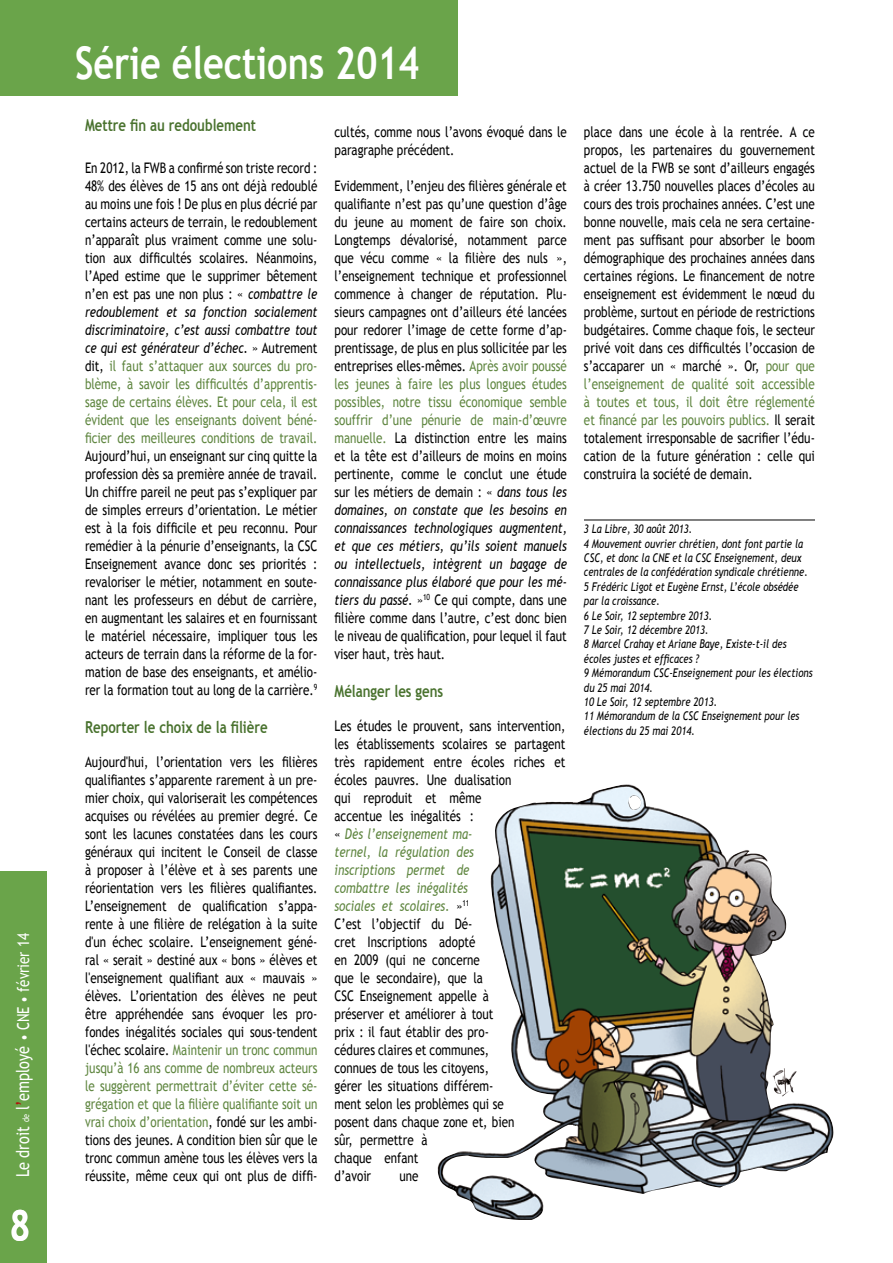
<style>
.page{position:relative;width:893px;height:1263px;background:#fff}
.page>*{position:absolute;margin:0;border:0;box-sizing:border-box;transform-origin:0 0}
.t1{font:700 45px "Trebuchet MS";color:#fff;scale:.8 1}
.t2{font:700 43.5px "Trebuchet MS";color:#fff;scale:.81 1}
.t3{font:17.85px "Trebuchet MS";color:#fff;scale:.81 1}
.t4{font:700 16.5px "Trebuchet MS";color:#49722e;scale:.8 1}
.t5{font:14.55px/18px "Trebuchet MS";color:#000;text-align:justify;scale:.8 1}
.t6{font:italic 12px/14.4px "Trebuchet MS";color:#000;scale:.8 1}
.s1{font-size:9px}
.s2{color:#b20f0a}
.s3{font-size:16.5px}
.s4{font-style:italic}
.s5{color:#5f8640}
.s6{font-style:italic;color:#5f8640}
</style>
<div class="page">
<div style="left:0;top:872px;width:47px;height:391px;background:#6aa44a"></div>
<div style="left:0;top:0;width:457px;height:96px;background:#6aa44a"></div>
<img style="left:437px;top:784px;width:397px;height:436px">
<hr style="left:584px;top:520px;width:231px;height:1px;background:#000">
<p class="t3" style="left:12px;top:1177px;width:303px;rotate:-90deg">Le droit <span class="s1">de</span> l<span class="s2">’</span>employé <span class="s3">• CNE • février 14</span></p>
<h2 class="t2" style="left:10px;top:1198px;width:27px">8</h2>
<h1 class="t1" style="left:75px;top:35px;width:432px">Série élections 2014</h1>
<p class="t4" style="left:85px;top:115px;width:215px">Mettre fi n au redoublement</p>
<p class="t5" style="left:85px;top:159px;width:292px">En 2012, la FWB a confirmé son triste record :<br>48% des élèves de 15 ans ont déjà redoublé au moins une fois ! De plus en plus décrié par certains acteurs de terrain, le redoublement n’apparaît plus vraiment comme une solu&shy;tion aux difficultés scolaires. Néanmoins, l’Aped estime que le supprimer bêtement n’en est pas une non plus : « <span class="s4">combattre le redoublement et sa fonction socialement discriminatoire, c’est aussi combattre tout ce qui est générateur d’échec.</span> » Autrement dit, <span class="s5">il faut s’attaquer aux sources du pro&shy;blème, à savoir les difficultés d’apprentis&shy;sage de certains élèves. Et pour cela, il est évident que les enseignants doivent béné&shy;ficier des meilleures conditions de travail.</span></p>
<p class="t5" style="left:85px;top:447px;width:292px">Aujourd’hui, un enseignant sur cinq quitte la profession dès sa première année de travail.<br>Un chiffre pareil ne peut pas s’expliquer par de simples erreurs d’orientation. Le métier est à la fois difficile et peu reconnu. Pour remédier à la pénurie d’enseignants, la CSC Enseignement avance donc ses priorités : revaloriser le métier, notamment en soute&shy;nant les professeurs en début de carrière, en augmentant les salaires et en fournissant le matériel nécessaire, impliquer tous les acteurs de terrain dans la réforme de la for&shy;mation de base des enseignants, et amélio&shy;rer la formation tout au long de la carrière.<sup>9</sup></p>
<p class="t4" style="left:85px;top:717px;width:230px">Reporter le choix de la fi lière</p>
<p class="t5" style="left:85px;top:753px;width:292px">Aujourd'hui, l’orientation vers les filières qualifiantes s’apparente rarement à un pre&shy;mier choix, qui valoriserait les compétences acquises ou révélées au premier degré. Ce sont les lacunes constatées dans les cours généraux qui incitent le Conseil de classe à proposer à l’élève et à ses parents une réorientation vers les filières qualifiantes.<br>L’enseignement de qualification s’appa&shy;rente à une filière de relégation à la suite d'un échec scolaire. L’enseignement géné&shy;ral « serait » destiné aux « bons » élèves et l'enseignement qualifiant aux « mauvais » élèves. L’orientation des élèves ne peut être appréhendée sans évoquer les pro&shy;fondes inégalités sociales qui sous-tendent l'échec scolaire. <span class="s5">Maintenir un tronc commun jusqu’à 16 ans comme de nombreux acteurs le suggèrent permettrait d’éviter cette sé&shy;grégation et que la filière qualifiante soit un vrai choix d’orientation</span>, fondé sur les ambi&shy;tions des jeunes. A condition bien sûr que le tronc commun amène tous les élèves vers la réussite, même ceux qui ont plus de diffi-</p>
<p class="t5" style="left:334px;top:123px;width:292px">cultés, comme nous l’avons évoqué dans le paragraphe précédent.</p>
<p class="t5" style="left:334px;top:177px;width:292px">Evidemment, l’enjeu des filières générale et qualifiante n’est pas qu’une question d’âge du jeune au moment de faire son choix.<br>Longtemps dévalorisé, notamment parce que vécu comme « la filière des nuls », l’enseignement technique et professionnel commence à changer de réputation. Plu&shy;sieurs campagnes ont d’ailleurs été lancées pour redorer l’image de cette forme d’ap&shy;prentissage, de plus en plus sollicitée par les entreprises elles-mêmes. <span class="s5">Après avoir poussé les jeunes à faire les plus longues études possibles, notre tissu économique semble souffrir d’une pénurie de main-d’œuvre manuelle.</span> La distinction entre les mains et la tête est d’ailleurs de moins en moins pertinente, comme le conclut une étude sur les métiers de demain : « <span class="s4">dans tous les domaines, on constate que les besoins en connaissances technologiques augmentent, et que ces métiers, qu’ils soient manuels ou intellectuels, intègrent un bagage de connaissance plus élaboré que pour les mé&shy;tiers du passé.</span> »<sup>10</sup> Ce qui compte, dans une filière comme dans l’autre, c’est donc bien le niveau de qualification, pour lequel il faut viser haut, très haut.</p>
<p class="t4" style="left:334px;top:681px;width:138px">Mélanger les gens</p>
<p class="t5" style="left:334px;top:717px;width:290px;text-align:left">Les études le prouvent, sans intervention, les établissements scolaires se partagent très rapidement entre écoles riches et écoles pauvres. Une dualisation<br>qui reproduit et même<br>accentue les inégalités :<br>« <span class="s6">Dès l’enseignement ma-<br>ternel, la régulation des<br>inscriptions permet de<br>combattre les inégalités<br>sociales et scolaires.</span> »<sup>11<br></sup>C’est l’objectif du Dé-<br>cret Inscriptions adopté<br>en 2009 (qui ne concerne<br>que le secondaire), que la<br>CSC Enseignement appelle à<br>préserver et améliorer à tout<br>prix : il faut établir des pro-<br>cédures claires et communes,<br>connues de tous les citoyens,<br>gérer les situations différem-<br>ment selon les problèmes qui se<br>posent dans chaque zone et, bien<br>sûr, permettre à<br>chaque enfant<br>d’avoir</p>
<p class="t5" style="left:399px;top:1167px;width:25px">une</p>
<p class="t5" style="left:584px;top:123px;width:290px">place dans une école à la rentrée. A ce propos, les partenaires du gouvernement actuel de la FWB se sont d’ailleurs engagés à créer 13.750 nouvelles places d’écoles au cours des trois prochaines années. C’est une bonne nouvelle, mais cela ne sera certaine&shy;ment pas suffisant pour absorber le boom démographique des prochaines années dans certaines régions. Le financement de notre enseignement est évidemment le nœud du problème, surtout en période de restrictions budgétaires. Comme chaque fois, le secteur privé voit dans ces difficultés l’occasion de s’accaparer un « marché ». Or, <span class="s5">pour que l’enseignement de qualité soit accessible à toutes et tous, il doit être réglementé et financé par les pouvoirs publics.</span> Il serait totalement irresponsable de sacrifier l’édu&shy;cation de la future génération : celle qui construira la société de demain.</p>
<p class="t6" style="left:584px;top:522px;width:287px">3 La Libre, 30 août 2013.<br>4 Mouvement ouvrier chrétien, dont font partie la CSC, et donc la CNE et la CSC Enseignement, deux centrales de la confédération syndicale chrétienne.<br>5 Frédéric Ligot et Eugène Ernst, L’école obsédée par la croissance.<br>6 Le Soir, 12 septembre 2013.<br>7 Le Soir, 12 décembre 2013.<br>8 Marcel Crahay et Ariane Baye, Existe-t-il des écoles justes et efficaces ?<br>9 Mémorandum CSC-Enseignement pour les élections du 25 mai 2014.<br>10 Le Soir, 12 septembre 2013.<br>11 Mémorandum de la CSC Enseignement pour les élections du 25 mai 2014.</p>
</div>
